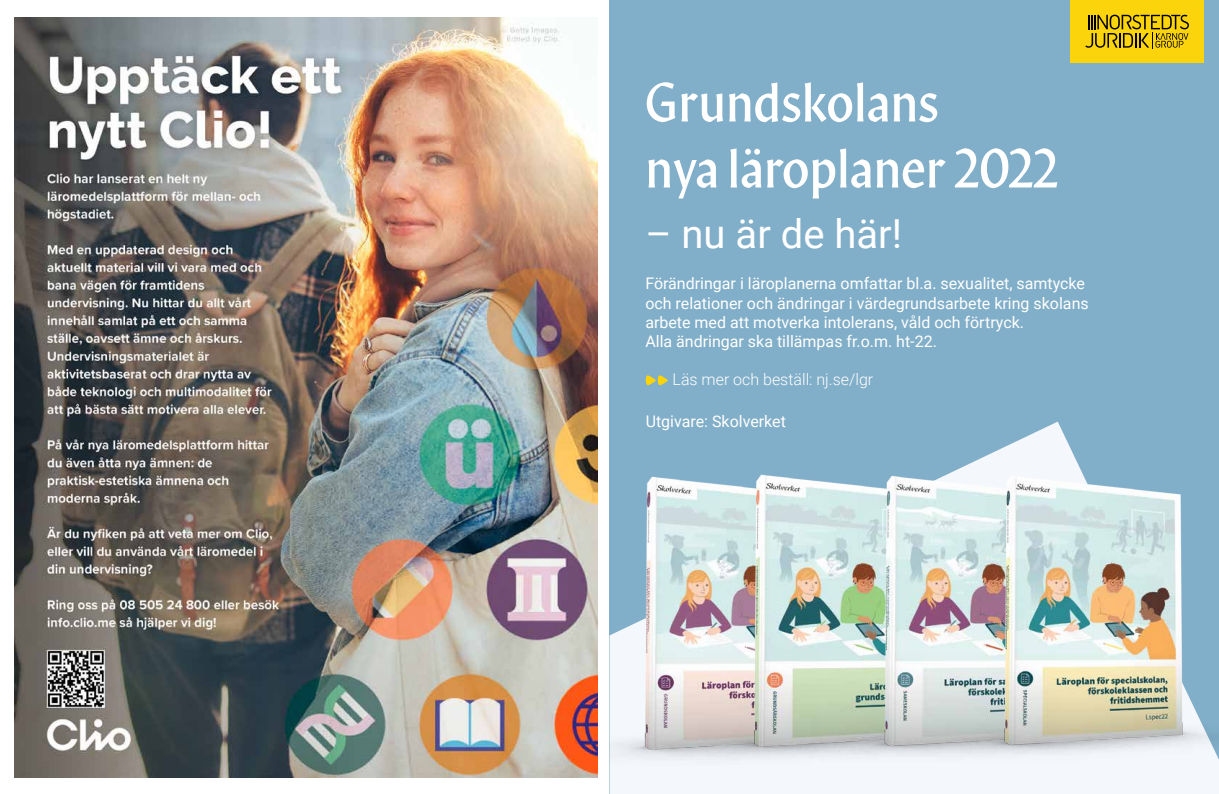
<style>
.page{position:relative;width:1219px;height:794px;background:#fff}
.page>*{position:absolute;margin:0;border:0;box-sizing:border-box;transform-origin:0 0}
.t1{font:55px/66px "Karnov Display";color:#fff}
.t2{font:40px "Roboto";color:#fff}
.t3{font:16px/19.2px "Roboto";color:#fff}
.t4{font:300 16px "Roboto";color:#fff}
</style>
<div class="page">
<img style="left:14px;top:17px;width:584px;height:760px">
<div style="left:609px;top:0;width:610px;height:794px;background:#81aec8"></div>
<div style="left:1070px;top:0;width:134px;height:63px;background:#fcd40b"></div>
<svg style="left:1085px;top:15px;width:104px;height:33px"></svg>
<img style="left:609px;top:618px;width:36px;height:176px">
<img style="left:645px;top:474px;width:141px;height:320px">
<img style="left:786px;top:477px;width:65px;height:317px">
<img style="left:851px;top:436px;width:368px;height:358px">
<svg style="left:646px;top:375px;width:22px;height:10px"></svg>
<svg style="left:609px;top:790px;width:6px;height:4px"></svg>
<h1 class="t1" style="left:645px;top:70px;width:414px">Grundskolans<br>nya läroplaner 2022</h1>
<h2 class="t2" style="left:645px;top:205px;width:258px">– nu är de här!</h2>
<p class="t3" style="left:645px;top:273px;width:445px">Förändringar i läroplanerna omfattar bl.a. sexualitet, samtycke och relationer och ändringar i värdegrundsarbete kring skolans arbete med att motverka intolerans, våld och förtryck.<br>Alla ändringar ska tillämpas fr.o.m. ht-22.</p>
<p class="t4" style="left:673px;top:368px;width:202px">Läs mer och beställ: nj.se/lgr</p>
<p class="t3" style="left:646px;top:411px;width:142px">Utgivare: Skolverket</p>
</div>
